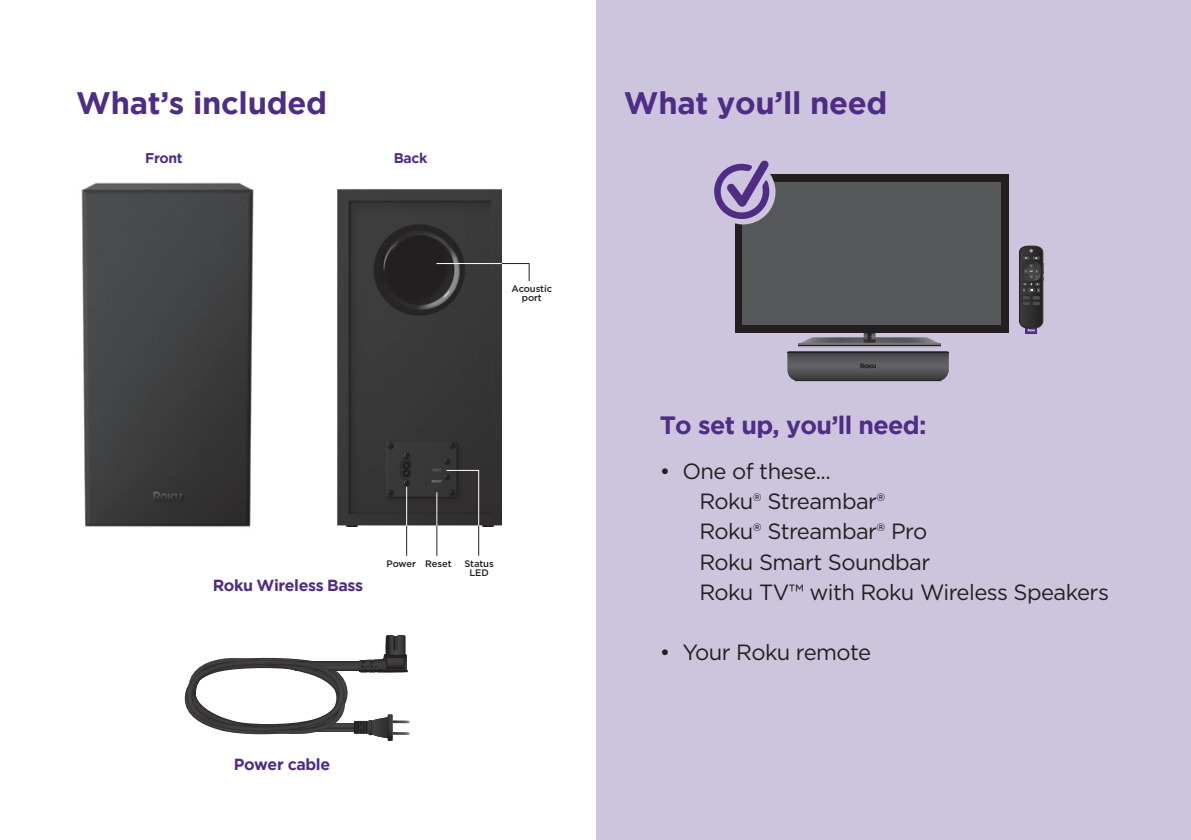
<style>
.page{position:relative;width:1191px;height:840px;background:#fff}
.page>*{position:absolute;margin:0;border:0;box-sizing:border-box;transform-origin:0 0}
.t1{font:700 31px "Gotham";letter-spacing:-.01em;color:#4f2c86}
.t2{font:700 25px "Gotham";letter-spacing:-.025em;color:#4f2c86}
.Bullets{font:22px "Gotham";letter-spacing:-.025em;color:#231f20}
.t3{font:700 16px "Gotham";letter-spacing:-.025em;color:#4f2c86}
.t4{font:700 14px "Gotham";letter-spacing:-.025em;color:#4f2c86}
.t5{font:500 9.4px/9.4px "Gotham";letter-spacing:-.01em;color:#231f20;text-align:center}
</style>
<div class="page">
<div style="left:596px;top:0;width:595px;height:839px;background:#cdc5dd"></div>
<svg style="left:347px;top:728px;width:7px;height:3px"></svg>
<div style="left:295px;top:722px;width:73px;height:6px;background:#454244"></div>
<div style="left:295px;top:661px;width:73px;height:5px;background:#3b3839"></div>
<div style="left:295px;top:664px;width:73px;height:5px;background:#464445"></div>
<svg style="left:185px;top:657px;width:162px;height:78px"></svg>
<svg style="left:358px;top:634px;width:50px;height:38px"></svg>
<svg style="left:354px;top:714px;width:55px;height:26px"></svg>
<svg style="left:388px;top:658px;width:14px;height:8px"></svg>
<div style="left:386px;top:656px;width:18px;height:12px;border:1px solid #231f20"></div>
<svg style="left:798px;top:345px;width:142px;height:2px"></svg>
<svg style="left:798px;top:332px;width:142px;height:12px"></svg>
<hr style="left:798px;top:344px;width:142px;height:1px;background:#6c6c6f">
<div style="left:734px;top:174px;width:274px;height:158px;background:#231f20"></div>
<div style="left:741px;top:183px;width:259px;height:142px;background:#57585a"></div>
<div style="left:710px;top:159px;width:65px;height:65px;background:#cdc5dd;border-radius:50%"></div>
<svg style="left:714px;top:160px;width:55px;height:60px"></svg>
<svg style="left:1025px;top:331px;width:12px;height:2px"></svg>
<svg style="left:1019px;top:245px;width:25px;height:86px;background:#434144"></svg>
<svg style="left:787px;top:351px;width:162px;height:30px;background:#4f4f52"></svg>
<img style="left:337px;top:189px;width:165px;height:337px">
<hr style="left:406px;top:510px;width:1px;height:45px;background:#231f20">
<hr style="left:406px;top:486px;width:1px;height:39px;background:#fff">
<hr style="left:436px;top:510px;width:1px;height:45px;background:#231f20">
<hr style="left:436px;top:492px;width:1px;height:33px;background:#fff">
<hr style="left:478px;top:510px;width:1px;height:45px;background:#231f20">
<svg style="left:446px;top:469px;width:33px;height:57px;background:#3a3839"></svg>
<hr style="left:436px;top:263px;width:71px;height:1px;background:#fff">
<img style="left:81px;top:182px;width:173px;height:345px">
<svg style="left:502px;top:263px;width:28px;height:18px"></svg>
<p class="t1" style="left:76px;top:85px;width:252px">What’s included</p>
<p class="t1" style="left:624px;top:85px;width:265px">What you’ll need</p>
<p class="t4" style="left:145px;top:150px;width:39px">Front</p>
<p class="t4" style="left:394px;top:150px;width:35px">Back</p>
<p class="t5" style="left:511px;top:283px;width:42px">Acoustic</p>
<p class="t5" style="left:522px;top:293px;width:22px">port</p>
<p class="t3" style="left:213px;top:575px;width:152px">Roku Wireless Bass</p>
<p class="t5" style="left:386px;top:558px;width:31px">Power</p>
<p class="t5" style="left:425px;top:558px;width:28px">Reset</p>
<p class="t5" style="left:464px;top:558px;width:31px">Status<br>LED</p>
<p class="t3" style="left:234px;top:754px;width:98px">Power cable</p>
<p class="t2" style="left:659px;top:410px;width:268px">To set up, you’ll need:</p>
<p class="Bullets" style="left:659px;top:457px;width:173px">• One of these...</p>
<p class="Bullets" style="left:699px;top:487px;width:188px">Roku® Streambar®</p>
<p class="Bullets" style="left:699px;top:517px;width:229px">Roku® Streambar® Pro</p>
<p class="Bullets" style="left:699px;top:547px;width:232px">Roku Smart Soundbar</p>
<p class="Bullets" style="left:699px;top:577px;width:411px">Roku TV™ with Roku Wireless Speakers</p>
<p class="Bullets" style="left:659px;top:637px;width:213px">• Your Roku remote</p>
</div>
